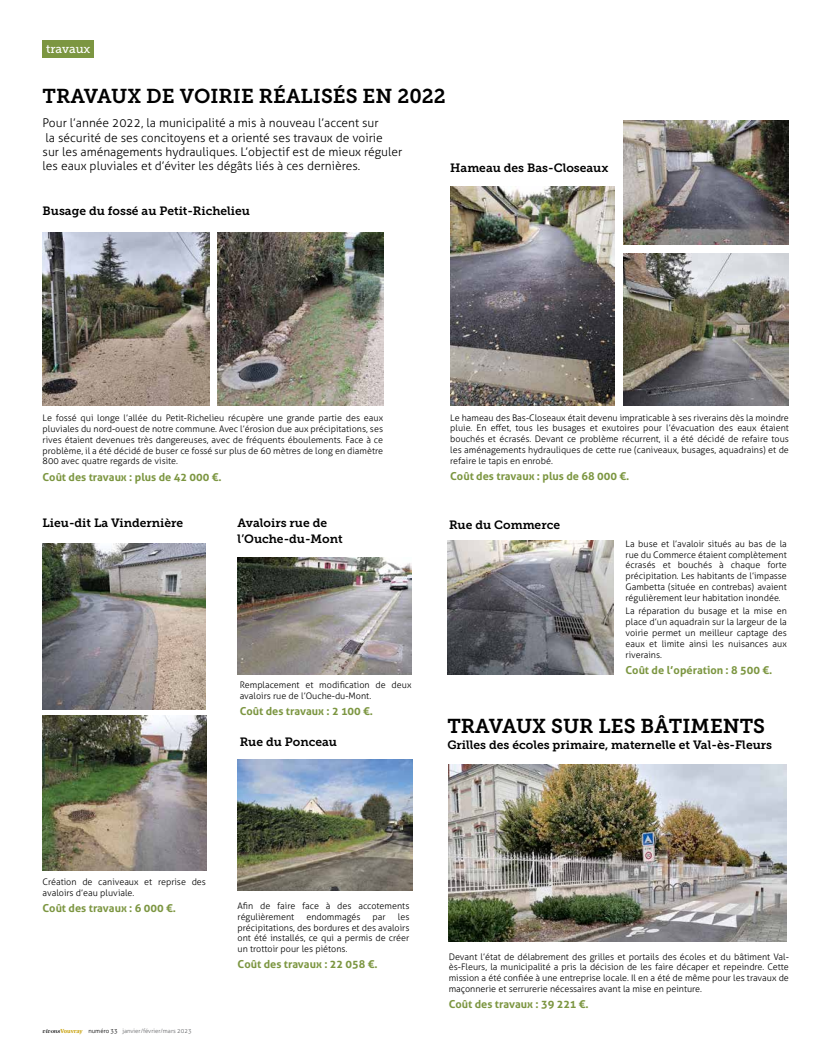
<style>
.page{position:relative;width:823px;height:1049px;background:#fff}
.page>*{position:absolute;margin:0;border:0;box-sizing:border-box;transform-origin:0 0}
.t1{font:20px "Museo Slab 700";color:#000}
.t2{font:300 12px/14.4px "Aller";color:#000}
.t3{font:12px/16px "Museo Slab 700";color:#000}
.t4{font:12px "Museo Slab 500";color:#fff}
.t5{font:700 11px "Aller";color:#7c9641}
.t6{font:300 9px/10.8px "Aller";color:#000;text-align:justify}
.t7{font:300 6px "Aller";color:#636466}
.s1{font-family:"Tiffany";font-weight:400;font-style:italic;color:#000}
.s2{font-family:"Cambria";font-weight:700;color:#c8a008}
.s3{color:#000}
</style>
<div class="page">
<div style="left:43px;top:40px;width:51px;height:18px;background:#7c9641"></div>
<img style="left:43px;top:232px;width:166px;height:173px">
<img style="left:217px;top:232px;width:166px;height:173px">
<img style="left:450px;top:187px;width:164px;height:218px">
<img style="left:623px;top:253px;width:165px;height:152px">
<img style="left:623px;top:120px;width:165px;height:124px">
<img style="left:43px;top:543px;width:163px;height:166px">
<img style="left:43px;top:715px;width:163px;height:155px">
<img style="left:237px;top:558px;width:174px;height:116px">
<img style="left:447px;top:540px;width:166px;height:135px">
<img style="left:448px;top:765px;width:338px;height:176px">
<img style="left:237px;top:760px;width:175px;height:131px">
<h2 class="t4" style="left:46px;top:42px;width:46px">travaux</h2>
<h1 class="t1" style="left:43px;top:85px;width:404px">TRAVAUX DE VOIRIE RÉALISÉS EN 2022</h1>
<p class="t2" style="left:43px;top:116px;width:361px">Pour l’année 2022, la municipalité a mis à nouveau l’accent sur<br>la sécurité de ses concitoyens et a orienté ses travaux de voirie<br>sur les aménagements hydrauliques. L’objectif est de mieux réguler les eaux pluviales et d’éviter les dégâts liés à ces dernières.</p>
<h2 class="t3" style="left:43px;top:203px;width:209px">Busage du fossé au Petit-Richelieu</h2>
<h2 class="t3" style="left:450px;top:160px;width:159px">Hameau des Bas-Closeaux</h2>
<p class="t6" style="left:43px;top:413px;width:342px">Le fossé qui longe l’allée du Petit-Richelieu récupère une grande partie des eaux pluviales du nord-ouest de notre commune. Avec l’érosion due aux précipitations, ses rives étaient devenues très dangereuses, avec de fréquents éboulements. Face à ce problème, il a été décidé de buser ce fossé sur plus de 60 mètres de long en diamètre 800 avec quatre regards de visite.</p>
<p class="t5" style="left:43px;top:470px;width:180px">Coût des travaux : plus de 42 000 €.</p>
<h2 class="t3" style="left:43px;top:514px;width:142px">Lieu-dit La Vindernière</h2>
<h2 class="t3" style="left:237px;top:515px;width:106px">Avaloirs rue de l’Ouche-du-Mont</h2>
<p class="t6" style="left:239px;top:680px;width:173px">Remplacement et modification de deux avaloirs rue de l’Ouche-du-Mont.</p>
<p class="t5" style="left:239px;top:704px;width:135px">Coût des travaux : 2 100 €.</p>
<p class="t6" style="left:450px;top:412px;width:340px">Le hameau des Bas-Closeaux était devenu impraticable à ses riverains dès la moindre pluie. En effet, tous les busages et exutoires pour l’évacuation des eaux étaient bouchés et écrasés. Devant ce problème récurrent, il a été décidé de refaire tous les aménagements hydrauliques de cette rue (caniveaux, busages, aquadrains) et de refaire le tapis en enrobé.</p>
<p class="t5" style="left:450px;top:469px;width:180px">Coût des travaux : plus de 68 000 €.</p>
<h2 class="t3" style="left:449px;top:516px;width:112px">Rue du Commerce</h2>
<p class="t6" style="left:625px;top:538px;width:163px">La buse et l’avaloir situés au bas de la rue du Commerce étaient complètement écrasés et bouchés à chaque forte précipitation. Les habitants de l’impasse Gambetta (située en contrebas) avaient régulièrement leur habitation inondée.</p>
<p class="t6" style="left:625px;top:606px;width:163px">La réparation du busage et la mise en place d’un aquadrain sur la largeur de la voirie permet un meilleur captage des eaux et limite ainsi les nuisances aux riverains.</p>
<p class="t5" style="left:625px;top:663px;width:148px">Coût de l’opération : 8 500 €.</p>
<h1 class="t1" style="left:447px;top:715px;width:319px">TRAVAUX SUR LES BÂTIMENTS</h1>
<h2 class="t3" style="left:239px;top:734px;width:99px">Rue du Ponceau</h2>
<h2 class="t3" style="left:447px;top:737px;width:326px">Grilles des écoles primaire, maternelle et Val-ès-Fleurs</h2>
<p class="t6" style="left:43px;top:876px;width:165px">Création de caniveaux et reprise des avaloirs d’eau pluviale.</p>
<p class="t5" style="left:43px;top:901px;width:135px">Coût des travaux : 6 000 €.</p>
<p class="t7" style="left:43px;top:1027px;width:150px"><span class="s1">vivons</span><span class="s2">Vouvray</span> <span class="s3">numéro 33</span> janvier/février/mars 2023</p>
<p class="t6" style="left:237px;top:900px;width:173px">Afin de faire face à des accotements régulièrement</p>
<p class="t6" style="left:237px;top:911px;width:173px;text-indent:160px">les précipitations, des bordures et des avaloirs ont été installés, ce qui a permis de créer un trottoir pour les piétons.</p>
<p class="t5" style="left:237px;top:957px;width:141px">Coût des travaux : 22 058 €.</p>
<p class="t6" style="left:306px;top:911px;width:55px">endommagés</p>
<p class="t6" style="left:372px;top:911px;width:15px">par</p>
<p class="t6" style="left:448px;top:951px;width:341px">Devant l’état de délabrement des grilles et portails des écoles et du bâtiment Val&shy;ès-Fleurs, la municipalité a pris la décision de les faire décaper et repeindre. Cette mission a été confiée à une entreprise locale. Il en a été de même pour les travaux de maçonnerie et serrurerie nécessaires avant la mise en peinture.</p>
<p class="t5" style="left:448px;top:997px;width:141px">Coût des travaux : 39 221 €.</p>
</div>
